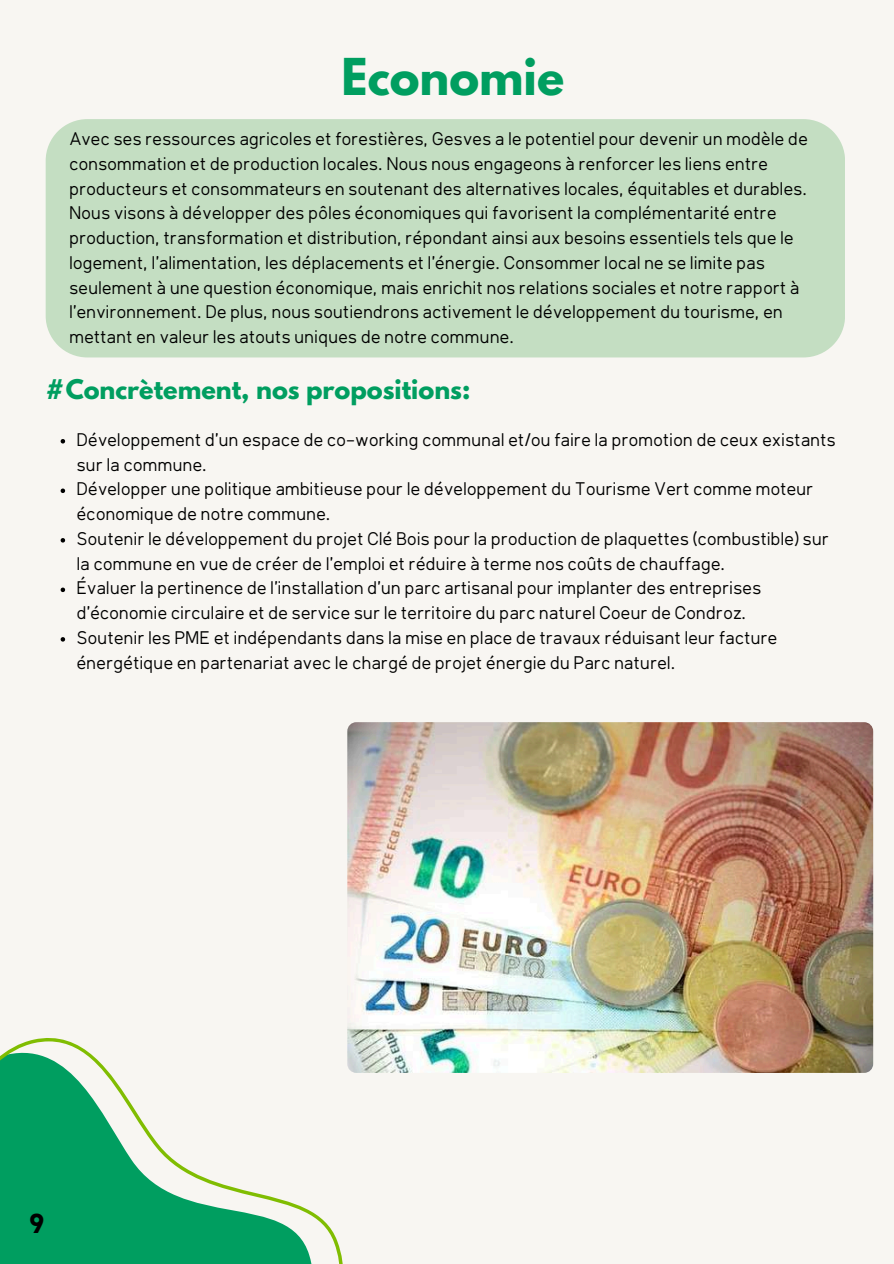
<style>
.page{position:relative;width:894px;height:1264px;background:#fff}
.page>*{position:absolute;margin:0;border:0;box-sizing:border-box;transform-origin:0 0}
.t1{font:700 45px "League Spartan";color:#009e60}
.t2{font:700 27px "Klima";color:#000}
.t3{font:700 24px "League Spartan";color:#009e60}
.t4{font:18px/24.8px "Klima";color:#000}
</style>
<div class="page">
<div style="left:0;top:0;width:893px;height:1263px;background:#f8f6f2"></div>
<div style="left:46px;top:119px;width:798px;height:238px;background:#c4dec2"></div>
<img style="left:347px;top:722px;width:525px;height:350px;border-radius:9px">
<svg style="left:0;top:1038px;width:343px;height:225px"></svg>
<svg style="left:61px;top:439px;width:4px;height:4px"></svg>
<svg style="left:61px;top:488px;width:4px;height:5px"></svg>
<svg style="left:61px;top:538px;width:4px;height:4px"></svg>
<svg style="left:61px;top:587px;width:4px;height:5px"></svg>
<svg style="left:61px;top:637px;width:4px;height:4px"></svg>
<h1 class="t1" style="left:341px;top:55px;width:224px">Economie</h1>
<p class="t4" style="left:70px;top:128px;width:740px">Avec ses ressources agricoles et forestières, Gesves a le potentiel pour devenir un modèle de consommation et de production locales. Nous nous engageons à renforcer les liens entre producteurs et consommateurs en soutenant des alternatives locales, équitables et durables.<br>Nous visons à développer des pôles économiques qui favorisent la complémentarité entre production, transformation et distribution, répondant ainsi aux besoins essentiels tels que le logement, l’alimentation, les déplacements et l’énergie. Consommer local ne se limite pas seulement à une question économique, mais enrichit nos relations sociales et notre rapport à l’environnement. De plus, nous soutiendrons activement le développement du tourisme, en mettant en valeur les atouts uniques de notre commune.</p>
<h3 class="t3" style="left:46px;top:378px;width:426px">#Concrètement, nos propositions:</h3>
<p class="t4" style="left:78px;top:428px;width:760px">Développement d’un espace de co-working communal et/ou faire la promotion de ceux existants sur la commune.<br>Développer une politique ambitieuse pour le développement du Tourisme Vert comme moteur économique de notre commune.<br>Soutenir le développement du projet Clé Bois pour la production de plaquettes (combustible) sur la commune en vue de créer de l’emploi et réduire à terme nos coûts de chauffage.<br>Évaluer la pertinence de l’installation d’un parc artisanal pour implanter des entreprises d’économie circulaire et de service sur le territoire du parc naturel Coeur de Condroz.<br>Soutenir les PME et indépendants dans la mise en place de travaux réduisant leur facture énergétique en partenariat avec le chargé de projet énergie du Parc naturel.</p>
<h2 class="t2" style="left:30px;top:1212px;width:16px">9</h2>
</div>
